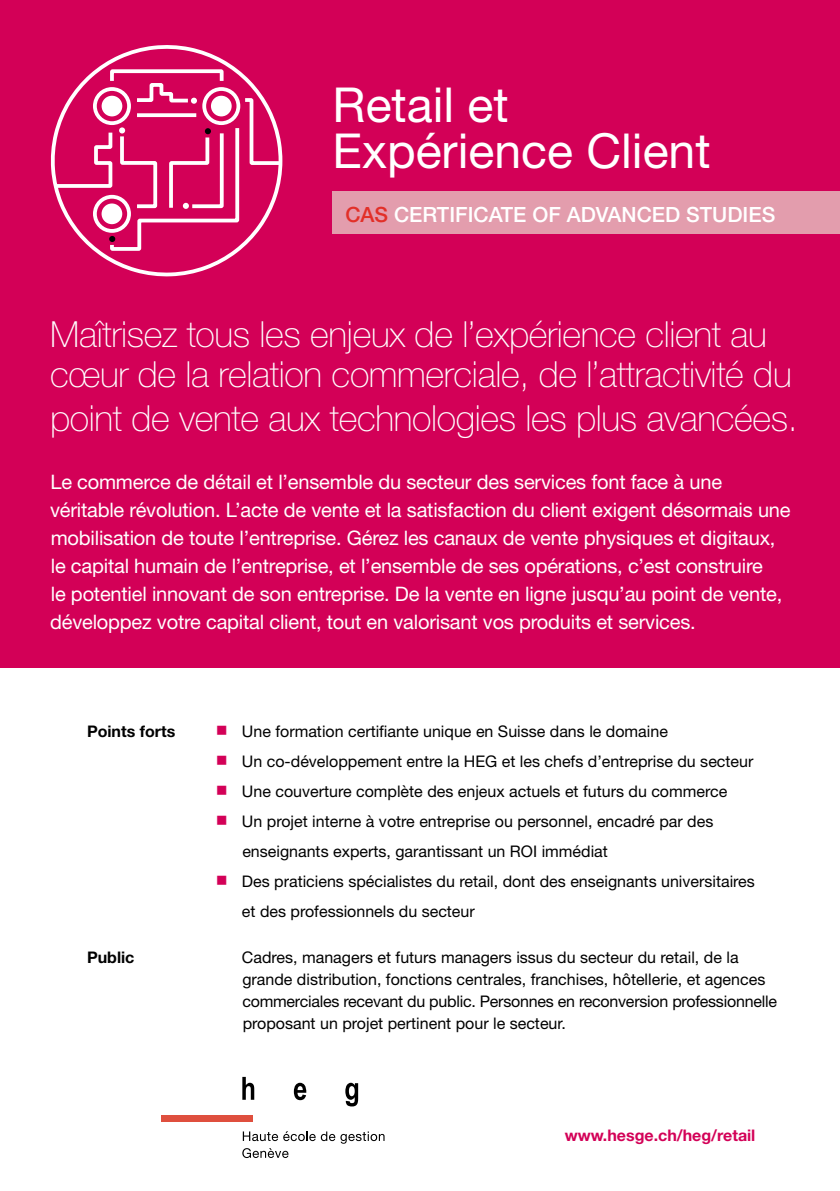
<style>
.page{position:relative;width:840px;height:1191px;background:#fff}
.page>*{position:absolute;margin:0;border:0;box-sizing:border-box;transform-origin:0 0}
.t1{font:48.2px/45.6px "Helvetica Neue LT Std";color:#fff}
.t2{font:100 36px/40px "Helvetica Neue LT Std";letter-spacing:-.01em;color:#fff}
.t3{font:500 21px "Helvetica Neue LT Std";color:#fff}
.t4{font:20px/28px "Helvetica Neue LT Std";letter-spacing:-.01em;color:#fff}
.t5{font:16px/30px "Helvetica Neue LT Std";color:#000}
.t6{font:700 16px "Helvetica Neue LT Std";color:#d30057}
.t7{font:700 16px "Helvetica Neue LT Std";color:#000}
.s1{color:#e22f28}
</style>
<div class="page">
<div style="left:0;top:0;width:839px;height:668px;background:#d30057"></div>
<svg style="left:51px;top:45px;width:231px;height:231px"></svg>
<svg style="left:93px;top:87px;width:38px;height:46px"></svg>
<div style="left:102px;top:96px;width:20px;height:20px;background:#fff;border-radius:50%"></div>
<svg style="left:93px;top:195px;width:38px;height:47px"></svg>
<div style="left:101px;top:203px;width:21px;height:21px;background:#fff;border-radius:50%"></div>
<svg style="left:191px;top:87px;width:49px;height:47px"></svg>
<div style="left:211px;top:96px;width:20px;height:20px;background:#fff;border-radius:50%"></div>
<div style="left:332px;top:192px;width:507px;height:42px;background:#e39dad"></div>
<div style="left:161px;top:1115px;width:92px;height:6px;background:#df4f3e"></div>
<svg style="left:242px;top:1076px;width:12px;height:23px"></svg>
<svg style="left:294px;top:1082px;width:12px;height:18px"></svg>
<svg style="left:345px;top:1082px;width:13px;height:24px"></svg>
<svg style="left:242px;top:1131px;width:142px;height:27px"></svg>
<h1 class="t1" style="left:332px;top:82px;width:379px">Retail et<br>Expérience Client</h1>
<h3 class="t3" style="left:345px;top:201px;width:431px"><span class="s1">CAS</span> CERTIFICATE OF ADVANCED STUDIES</h3>
<h2 class="t2" style="left:50px;top:314px;width:742px">Maîtrisez tous les enjeux de l’expérience client au cœur de la relation commerciale, de l’attractivité du</h2>
<h2 class="t2" style="left:50px;top:398px;width:748px">point de vente aux technologies les plus avancées.</h2>
<p class="t4" style="left:50px;top:468px;width:741px">Le commerce de détail et l’ensemble du secteur des services font face à une véritable révolution. L’acte de vente et la satisfaction du client exigent désormais une mobilisation de toute l’entreprise. Gérez les canaux de vente physiques et digitaux, le capital humain de l’entreprise, et l’ensemble de ses opérations, c’est construire<br>le potentiel innovant de son entreprise. De la vente en ligne jusqu’au point de vente, développez votre capital client, tout en valorisant vos produits et services.</p>
<p class="t7" style="left:87px;top:721px;width:90px">Points forts</p>
<p class="t5" style="left:242px;top:716px;width:514px">Une formation certifiante unique en Suisse dans le domaine<br>Un co-développement entre la HEG et les chefs d’entreprise du secteur Une couverture complète des enjeux actuels et futurs du commerce<br>Un projet interne à votre entreprise ou personnel, encadré par des enseignants experts, garantissant un ROI immédiat<br>Des praticiens spécialistes du retail, dont des enseignants universitaires et des professionnels du secteur</p>
<p class="t7" style="left:87px;top:947px;width:49px">Public</p>
<p class="t5" style="left:242px;top:946px;width:536px;line-height:22px">Cadres, managers et futurs managers issus du secteur du retail, de la grande distribution, fonctions centrales, franchises, hôtellerie, et agences commerciales recevant du public. Personnes en reconversion professionnelle proposant un projet pertinent pour le secteur.</p>
<p class="t6" style="left:564px;top:1125px;width:192px">www.hesge.ch/heg/retail</p>
</div>
